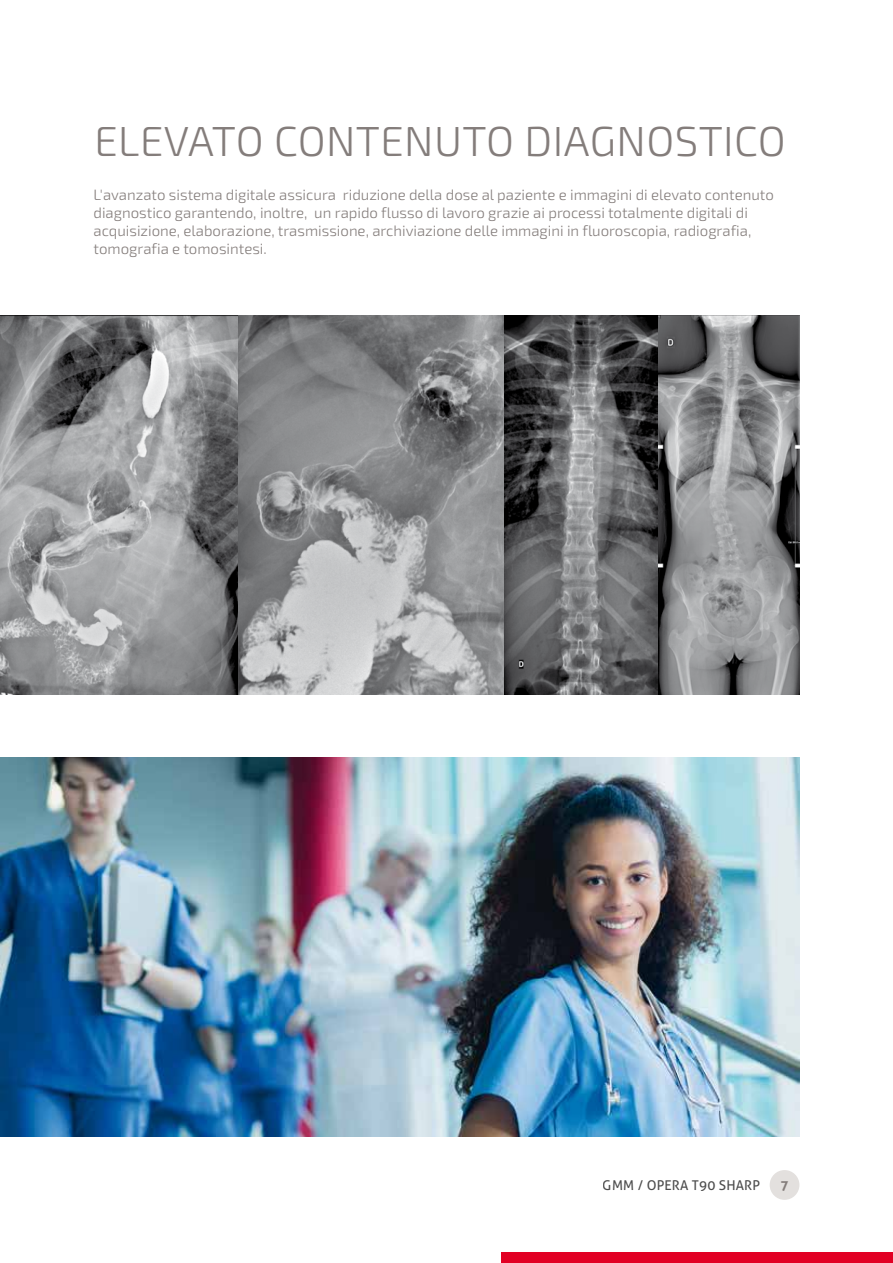
<style>
.page{position:relative;width:893px;height:1263px;background:#fff}
.page>*{position:absolute;margin:0;border:0;box-sizing:border-box;transform-origin:0 0}
.t1{font:300 42px "Exo 2";letter-spacing:.01em;color:#847d7b}
.t2{font:300 15px/18px "Exo 2";color:#847d7b}
.t3{font:13.5px "Aller";letter-spacing:.01em;color:#000}
.t4{font:700 13.5px "Aller";color:#847d7b}
</style>
<div class="page">
<img style="left:0;top:316px;width:799px;height:379px">
<img style="left:0;top:758px;width:799px;height:379px">
<div style="left:770px;top:1170px;width:29px;height:30px;background:#e3e0de;border-radius:50%"></div>
<div style="left:501px;top:1252px;width:392px;height:11px;background:#e20024"></div>
<h1 class="t1" style="left:94px;top:117px;width:693px">ELEVATO CONTENUTO DIAGNOSTICO</h1>
<p class="t2" style="left:94px;top:186px;width:682px">L'avanzato sistema digitale assicura riduzione della dose al paziente e immagini di elevato contenuto diagnostico garantendo, inoltre, un rapido flusso di lavoro grazie ai processi totalmente digitali di acquisizione, elaborazione, trasmissione, archiviazione delle immagini in fluoroscopia, radiografia, tomografia e tomosintesi.</p>
<p class="t3" style="left:603px;top:1176px;width:159px">GMM / OPERA T90 SHARP</p>
<p class="t4" style="left:780px;top:1177px;width:10px">7</p>
</div>
